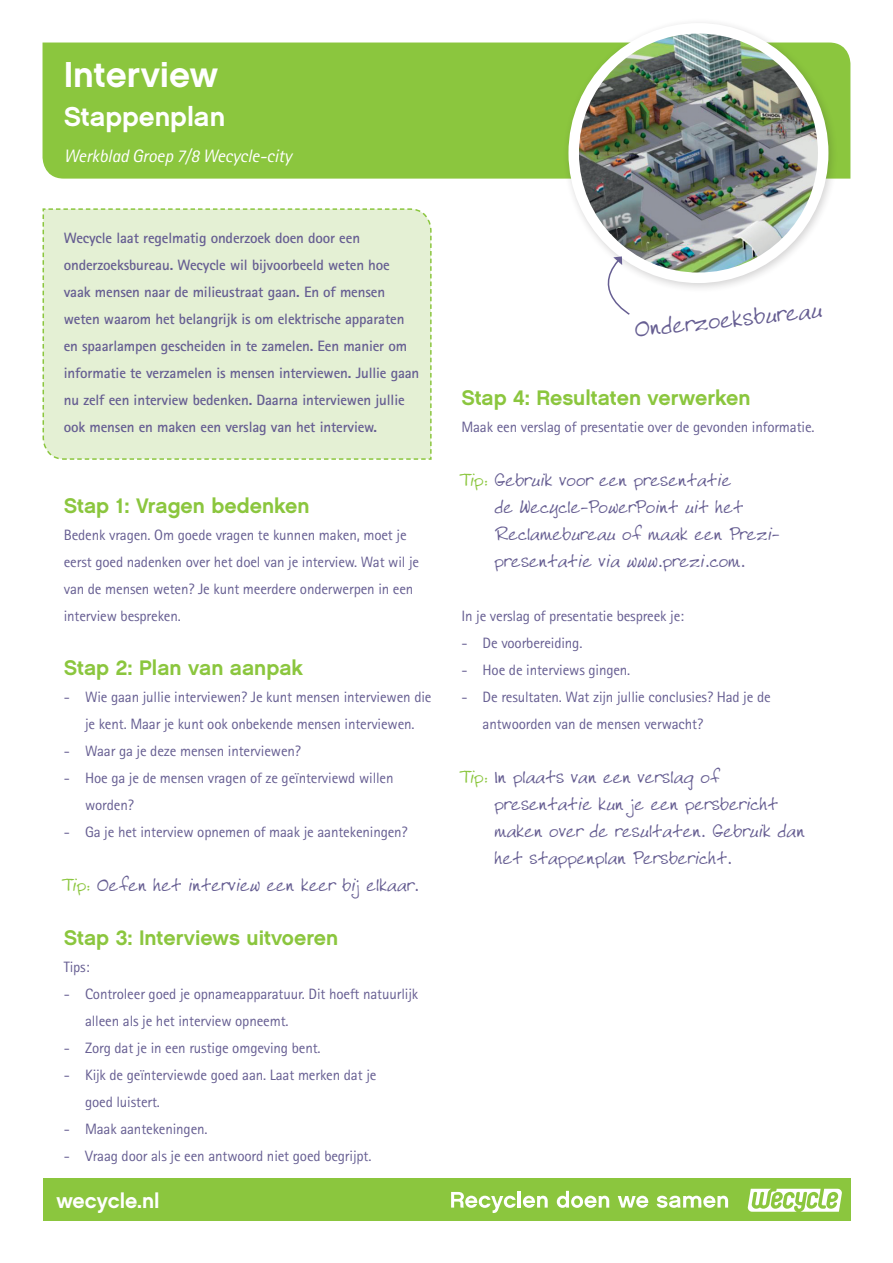
<style>
.page{position:relative;width:893px;height:1263px;background:#fff}
.page>*{position:absolute;margin:0;border:0;box-sizing:border-box;transform-origin:0 0}
.werkblak_titel{font:36px "Chalet New York Nineteen Sixty";color:#fff}
.t1{font:27px "Twenty";color:#665e92}
.werkblad_soort{font:27px "Chalet New York Nineteen Sixty";color:#fff}
.plat{font:21px/27px "Twenty";color:#665e92}
.hoofdkop{font:21px "Chalet New York Nineteen Sixty";color:#8bc63e}
.t2{font:21px "Chalet New York Nineteen Sixty";color:#fff}
.werkblad_ondertitel{font:italic 18px "Rotis Sans Serif";letter-spacing:-.01em;color:#fff}
.opsomming_plat{font:15px/27px "Rotis Sans Serif";letter-spacing:-.01em;color:#665e92}
.kadertekst_intro{font:700 15px/27px "Rotis Sans Serif";letter-spacing:-.01em;color:#665e92}
.plat-2{font:15px/27px "Rotis Sans Serif";letter-spacing:-.01em;color:#665e92}
.hoofdkop-2{font:15px "Rotis Sans Serif";letter-spacing:-.01em;color:#665e92}
.s1{color:#8bc63e}
</style>
<div class="page">
<div style="left:43px;top:1178px;width:807px;height:42px;background:#8bc63e"></div>
<svg style="left:748px;top:1189px;width:94px;height:23px"></svg>
<svg style="left:451px;top:1192px;width:65px;height:21px"></svg>
<hr style="left:518px;top:1191px;width:3px;height:16px;background:#fff">
<svg style="left:523px;top:1196px;width:25px;height:12px"></svg>
<svg style="left:557px;top:1191px;width:52px;height:17px"></svg>
<svg style="left:618px;top:1196px;width:31px;height:12px"></svg>
<svg style="left:657px;top:1196px;width:71px;height:12px"></svg>
<div style="left:43px;top:43px;width:807px;height:136px;background:#8bc63e"></div>
<div style="left:42px;top:208px;width:390px;height:252px;background:#e4f0d4"></div>
<div style="left:562px;top:17px;width:277px;height:276px;background:#231f20;opacity:.2"></div>
<img style="left:574px;top:28px;width:249px;height:250px;border-radius:125px">
<div style="left:568px;top:23px;width:260px;height:260px;border:10px solid #fff;border-radius:50%"></div>
<svg style="left:591px;top:256px;width:40px;height:59px"></svg>
<p class="werkblak_titel" style="left:64px;top:51px;width:156px">Interview</p>
<p class="werkblad_soort" style="left:64px;top:99px;width:163px">Stappenplan</p>
<p class="werkblad_ondertitel" style="left:64px;top:145px;width:229px">Werkblad Groep 7/8 Wecycle-city</p>
<p class="kadertekst_intro" style="left:64px;top:224px;width:357px">Wecycle laat regelmatig onderzoek doen door een onderzoeksbureau. Wecycle wil bijvoorbeeld weten hoe vaak mensen naar de milieustraat gaan. En of mensen weten waarom het belangrijk is om elektrische apparaten en spaarlampen gescheiden in te zamelen. Een manier om informatie te verzamelen is mensen interviewen. Jullie gaan nu zelf een interview bedenken. Daarna interviewen jullie ook mensen en maken een verslag van het interview.</p>
<p class="hoofdkop" style="left:64px;top:492px;width:247px">Stap 1: Vragen bedenken</p>
<p class="plat-2" style="left:64px;top:521px;width:357px">Bedenk vragen. Om goede vragen te kunnen maken, moet je eerst goed nadenken over het doel van je interview. Wat wil je van de mensen weten? Je kunt meerdere onderwerpen in een interview bespreken.</p>
<p class="hoofdkop" style="left:64px;top:654px;width:241px">Stap 2: Plan van aanpak</p>
<p class="opsomming_plat" style="left:64px;top:683px;width:369px;text-align:center">- Wie gaan jullie interviewen? Je kunt mensen interviewen die je kent. Maar je kunt ook onbekende mensen interviewen.</p>
<p class="opsomming_plat" style="left:64px;top:737px;width:239px">- Waar ga je deze mensen interviewen?</p>
<p class="opsomming_plat" style="left:85px;top:764px;width:310px;text-indent:-21px">- Hoe ga je de mensen vragen of ze geïnterviewd willen worden?</p>
<p class="opsomming_plat" style="left:64px;top:818px;width:345px">- Ga je het interview opnemen of maak je aantekeningen?</p>
<p class="plat" style="left:64px;top:871px;width:357px"><span class="s1">Tip:</span> Oefen het interview een keer bij elkaar.</p>
<p class="hoofdkop" style="left:64px;top:924px;width:276px">Stap 3: Interviews uitvoeren</p>
<p class="opsomming_plat" style="left:64px;top:953px;width:27px">Tips:</p>
<p class="opsomming_plat" style="left:85px;top:980px;width:335px;text-indent:-21px">- Controleer goed je opnameapparatuur. Dit hoeft natuurlijk alleen als je het interview opneemt.</p>
<p class="opsomming_plat" style="left:64px;top:1034px;width:258px">- Zorg dat je in een rustige omgeving bent.</p>
<p class="opsomming_plat" style="left:85px;top:1061px;width:293px;text-indent:-21px">- Kijk de geïnterviewde goed aan. Laat merken dat je goed luistert.</p>
<p class="opsomming_plat" style="left:64px;top:1115px;width:145px">- Maak aantekeningen.</p>
<p class="opsomming_plat" style="left:64px;top:1142px;width:309px">- Vraag door als je een antwoord niet goed begrijpt.</p>
<h3 class="t2" style="left:56px;top:1187px;width:105px">wecycle.nl</h3>
<p class="t1" style="left:632px;top:310px;width:190px;rotate:-6deg">Onderzoeksbureau</p>
<p class="hoofdkop" style="left:461px;top:384px;width:291px">Stap 4: Resultaten verwerken</p>
<p class="hoofdkop-2" style="left:461px;top:418px;width:355px">Maak een verslag of presentatie over de gevonden informatie.</p>
<p class="plat" style="left:494px;top:466px;width:287px;text-indent:-33px"><span class="s1">Tip:</span> Gebruik voor een presentatie<br>de Wecycle-PowerPoint uit het<br>Reclamebureau of maak een Prezi&shy;presentatie via www.prezi.com.</p>
<p class="plat-2" style="left:461px;top:602px;width:224px">In je verslag of presentatie bespreek je:</p>
<p class="opsomming_plat" style="left:461px;top:629px;width:123px">- De voorbereiding.</p>
<p class="opsomming_plat" style="left:461px;top:656px;width:170px">- Hoe de interviews gingen.</p>
<p class="opsomming_plat" style="left:483px;top:683px;width:290px;text-indent:-21px">- De resultaten. Wat zijn jullie conclusies? Had je de antwoorden van de mensen verwacht?</p>
<p class="plat" style="left:494px;top:763px;width:312px;text-indent:-33px"><span class="s1">Tip:</span> In plaats van een verslag of presentatie kun je een persbericht maken over de resultaten. Gebruik dan het stappenplan Persbericht.</p>
</div>
